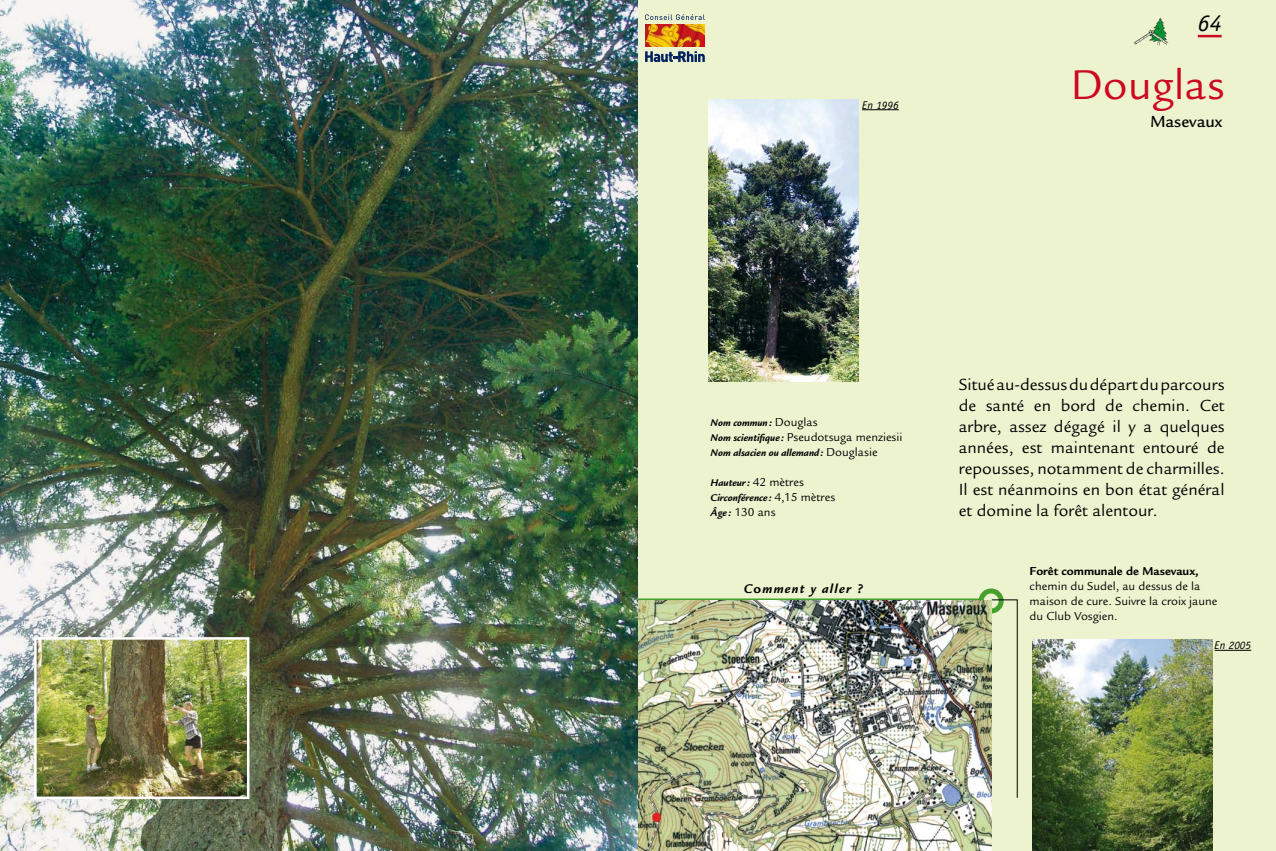
<style>
.page{position:relative;width:1276px;height:851px;background:#fff}
.page>*{position:absolute;margin:0;border:0;box-sizing:border-box;transform-origin:0 0}
.t1{font:45px "Legacy Sans";color:#cc071e}
.t2{font:italic 23.75px "Officina Sans";color:#000}
.t3{font:17.5px/21px "Legacy Sans";color:#000;text-align:justify}
.t4{font:500 17.5px "Legacy Sans";color:#000}
.t5{font:italic 700 13.75px "Legacy Sans";letter-spacing:.09em;color:#000}
.t6{font:12.5px/15px "Legacy Sans";color:#000}
.t7{font:700 12.5px "Legacy Sans";color:#000}
.t8{font:italic 11.25px "Officina Sans";color:#000}
.t9{font:italic 700 10.62px/15px "Legacy Sans";color:#000}
.s1{font-weight:400;font-style:normal;font-size:12.5px}
.s2{font-weight:700;font-style:italic;font-size:10.62px}
.s3{font-style:normal}
</style>
<div class="page">
<div style="left:638px;top:0;width:638px;height:850px;background:#edf2cf"></div>
<div style="left:638px;top:598px;width:343px;height:5px;background:#45a12b"></div>
<div style="left:978px;top:588px;width:25px;height:25px;border:5px solid #45a12b;border-radius:50%"></div>
<svg style="left:991px;top:599px;width:26px;height:199px"></svg>
<svg style="left:645px;top:51px;width:60px;height:11px"></svg>
<img style="left:645px;top:25px;width:59px;height:22px">
<svg style="left:645px;top:14px;width:60px;height:6px"></svg>
<img style="left:1032px;top:639px;width:180px;height:211px">
<img style="left:709px;top:99px;width:149px;height:282px">
<hr style="left:862px;top:109px;width:37px;height:1px;background:#000">
<hr style="left:1214px;top:650px;width:37px;height:1px;background:#000">
<img style="left:638px;top:600px;width:354px;height:250px">
<hr style="left:1197px;top:35px;width:24px;height:2px;background:#cc071e">
<img style="left:0;top:0;width:638px;height:850px">
<img style="left:37px;top:640px;width:209px;height:155px">
<div style="left:34px;top:637px;width:215px;height:161px;border:2px solid #fff"></div>
<img style="left:1134px;top:17px;width:35px;height:29px">
<p class="t8" style="left:862px;top:98px;width:38px">En 1996</p>
<h2 class="t2" style="left:1197px;top:9px;width:25px">64</h2>
<h1 class="t1" style="left:1070px;top:60px;width:156px">Douglas</h1>
<p class="t4" style="left:1150px;top:112px;width:74px">Masevaux</p>
<p class="t9" style="left:710px;top:415px;width:108px">Nom commun : <span class="s1">Douglas</span></p>
<p class="t6" style="left:710px;top:429px;width:193px"><span class="s2">Nom scientifique :</span> Pseudotsuga menziesii</p>
<p class="t9" style="left:710px;top:445px;width:168px">Nom alsacien ou allemand : <span class="s1">Douglasie</span></p>
<p class="t9" style="left:710px;top:475px;width:126px">Hauteur: <span class="s1">42 mètres<br></span>Circonférence : <span class="s1">4,15 mètres</span></p>
<p class="t6" style="left:710px;top:504px;width:66px"><span class="s2">Âge :</span> 130 ans</p>
<p class="t5" style="left:743px;top:581px;width:121px">C<span class="s3">o</span>mment y aller ?</p>
<p class="t3" style="left:958px;top:374px;width:267px">Situé au-dessus du départ du parcours de santé en bord de chemin. Cet arbre, assez dégagé il y a quelques années, est maintenant entouré de repousses, notamment de charmilles.<br>Il est néanmoins en bon état général et domine la forêt alentour.</p>
<p class="t7" style="left:1029px;top:563px;width:170px">Forêt communale de Masevaux,</p>
<p class="t6" style="left:1029px;top:578px;width:189px">chemin du Sudel, au dessus de la maison de cure. Suivre la croix jaune du Club Vosgien.</p>
<p class="t8" style="left:1214px;top:638px;width:38px">En 2005</p>
</div>
